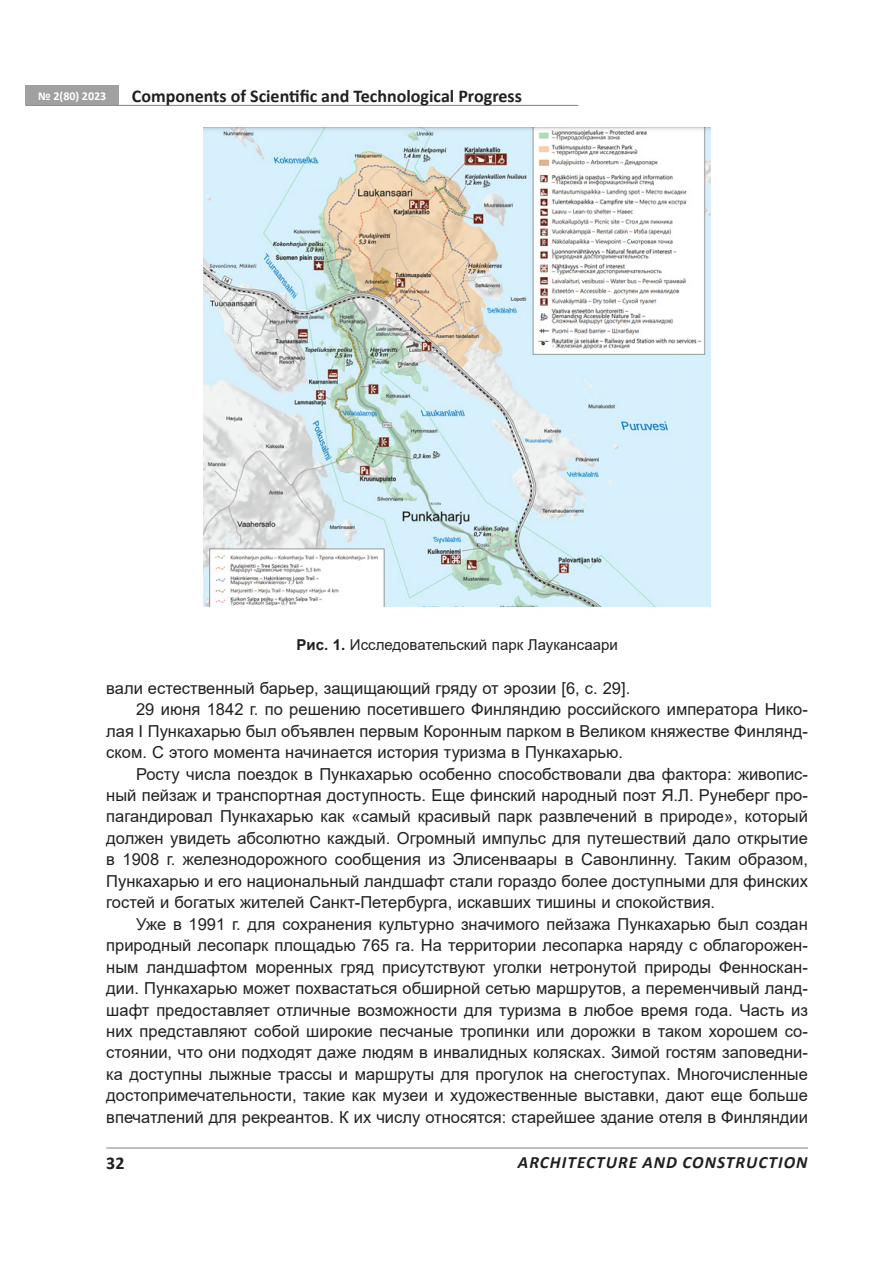
<style>
.page{position:relative;width:893px;height:1263px;background:#fff}
.page>*{position:absolute;margin:0;border:0;box-sizing:border-box;transform-origin:0 0}
.t1{font:700 18px "Calibri";color:#231f20}
.t2{font:italic 700 17.25px "Calibri";letter-spacing:.06em;color:#231f20}
.t3{font:16.5px "Arial";color:#231f20}
.t4{font:15px "Arial";color:#231f20}
.t5{font:700 12px "Calibri";color:#fff}
.s1{font-weight:700}
</style>
<div class="page">
<hr style="left:106px;top:1148px;width:702px;height:1px;background:#808080">
<hr style="left:26px;top:105px;width:552px;height:1px;background:#808080">
<div style="left:26px;top:86px;width:93px;height:19px;background:#a0a0a0"></div>
<img style="left:203px;top:128px;width:508px;height:479px">
<p class="t5" style="left:38px;top:87px;width:70px">№ 2(80) 2023</p>
<p class="t1" style="left:132px;top:83px;width:392px">Components of Scientific and Technological Progress</p>
<p class="t4" style="left:296px;top:634px;width:323px"><span class="s1">Рис. 1.</span> Исследовательский парк Лаукансаари</p>
<p class="t3" style="left:106px;top:676px;width:525px">вали естественный барьер, защищающий гряду от эрозии [6, с. 29].</p>
<p class="t3" style="left:136px;top:698px;width:673px">29 июня 1842 г. по решению посетившего Финляндию российского императора Нико-</p>
<p class="t3" style="left:106px;top:719px;width:703px">лая I Пункахарью был объявлен первым Коронным парком в Великом княжестве Финлянд-</p>
<p class="t3" style="left:106px;top:741px;width:518px">ском. С этого момента начинается история туризма в Пункахарью.</p>
<p class="t3" style="left:136px;top:762px;width:673px">Росту числа поездок в Пункахарью особенно способствовали два фактора: живопис-</p>
<p class="t3" style="left:106px;top:784px;width:703px">ный пейзаж и транспортная доступность. Еще финский народный поэт Я.Л. Рунеберг про-</p>
<p class="t3" style="left:106px;top:805px;width:703px">пагандировал Пункахарью как «самый красивый парк развлечений в природе», который</p>
<p class="t3" style="left:106px;top:827px;width:703px">должен увидеть абсолютно каждый. Огромный импульс для путешествий дало открытие</p>
<p class="t3" style="left:106px;top:848px;width:703px">в 1908 г. железнодорожного сообщения из Элисенваары в Савонлинну. Таким образом,</p>
<p class="t3" style="left:106px;top:870px;width:703px">Пункахарью и его национальный ландшафт стали гораздо более доступными для финских</p>
<p class="t3" style="left:106px;top:891px;width:610px">гостей и богатых жителей Санкт-Петербурга, искавших тишины и спокойствия.</p>
<p class="t3" style="left:136px;top:912px;width:673px">Уже в 1991 г. для сохранения культурно значимого пейзажа Пункахарью был создан</p>
<p class="t3" style="left:106px;top:934px;width:703px">природный лесопарк площадью 765 га. На территории лесопарка наряду с облагорожен-</p>
<p class="t3" style="left:106px;top:955px;width:703px">ным ландшафтом моренных гряд присутствуют уголки нетронутой природы Фенноскан-</p>
<p class="t3" style="left:106px;top:977px;width:703px">дии. Пункахарью может похвастаться обширной сетью маршрутов, а переменчивый ланд-</p>
<p class="t3" style="left:106px;top:998px;width:703px">шафт предоставляет отличные возможности для туризма в любое время года. Часть из</p>
<p class="t3" style="left:106px;top:1020px;width:703px">них представляют собой широкие песчаные тропинки или дорожки в таком хорошем со-</p>
<p class="t3" style="left:106px;top:1041px;width:703px">стоянии, что они подходят даже людям в инвалидных колясках. Зимой гостям заповедни-</p>
<p class="t3" style="left:106px;top:1063px;width:703px">ка доступны лыжные трассы и маршруты для прогулок на снегоступах. Многочисленные</p>
<p class="t3" style="left:106px;top:1084px;width:703px">достопримечательности, такие как музеи и художественные выставки, дают еще больше</p>
<p class="t3" style="left:106px;top:1105px;width:703px">впечатлений для рекреантов. К их числу относятся: старейшее здание отеля в Финляндии</p>
<p class="t1" style="left:106px;top:1150px;width:20px">32</p>
<p class="t2" style="left:518px;top:1150px;width:291px">ARCHITECTURE AND CONSTRUCTION</p>
</div>
